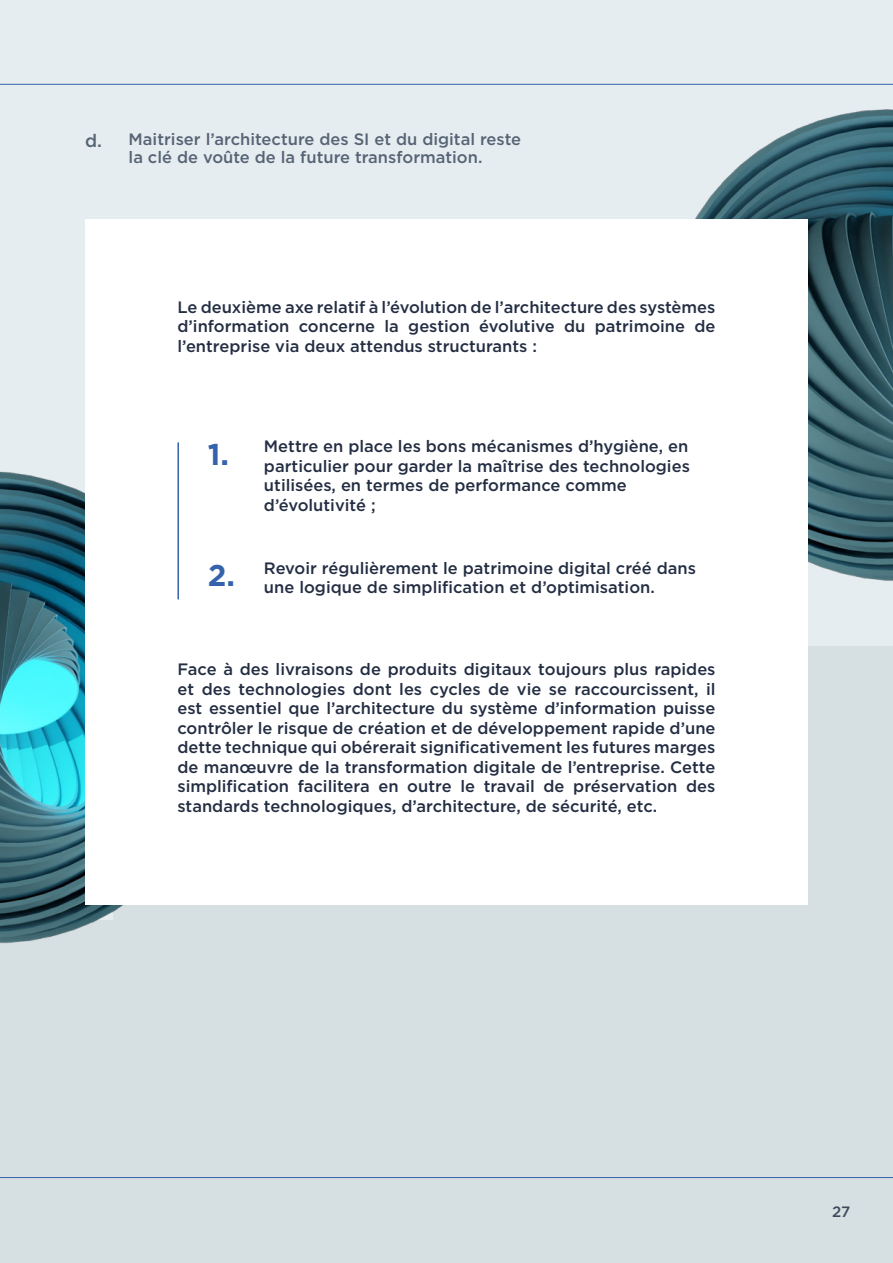
<style>
.page{position:relative;width:893px;height:1263px;background:#fff}
.page>*{position:absolute;margin:0;border:0;box-sizing:border-box;transform-origin:0 0}
.t1{font:700 30px "Gotham";color:#3462ac}
.t2{font:500 18px "Gotham";color:#576476}
.t3{font:500 16.5px/19.5px "Gotham";color:#242e43;text-align:justify}
.t4{font:500 16.5px/18px "Gotham";color:#576476}
.t5{font:500 15px "Gotham";color:#3e4a5c}
</style>
<div class="page">
<div style="left:0;top:645px;width:893px;height:618px;background:#d6e0e3"></div>
<div style="left:0;top:0;width:893px;height:645px;background:#e6edf0"></div>
<img style="left:0;top:471px;width:123px;height:473px">
<img style="left:631px;top:109px;width:262px;height:472px">
<div style="left:85px;top:220px;width:723px;height:685px;background:#fff"></div>
<hr style="left:177px;top:442px;width:2px;height:157px;background:#3462ac">
<hr style="left:0;top:1177px;width:893px;height:1px;background:#3462ac">
<hr style="left:0;top:84px;width:893px;height:1px;background:#3462ac">
<p class="t2" style="left:85px;top:128px;width:18px">d.</p>
<p class="t4" style="left:129px;top:130px;width:394px">Maitriser l’architecture des SI et du digital reste la clé de voûte de la future transformation.</p>
<p class="t3" style="left:177px;top:297px;width:540px">Le deuxième axe relatif à l’évolution de l’architecture des systèmes d’information concerne la gestion évolutive du patrimoine de l’entreprise via deux attendus structurants :</p>
<h1 class="t1" style="left:208px;top:435px;width:23px">1.</h1>
<h1 class="t1" style="left:208px;top:555px;width:29px">2.</h1>
<p class="t3" style="left:264px;top:437px;width:427px;text-align:left">Mettre en place les bons mécanismes d’hygiène, en particulier pour garder la maîtrise des technologies utilisées, en termes de performance comme d’évolutivité ;</p>
<p class="t3" style="left:264px;top:558px;width:434px">Revoir régulièrement le patrimoine digital créé dans une logique de simplification et d’optimisation.</p>
<p class="t3" style="left:177px;top:659px;width:540px">Face à des livraisons de produits digitaux toujours plus rapides et des technologies dont les cycles de vie se raccourcissent, il est essentiel que l’architecture du système d’information puisse contrôler le risque de création et de développement rapide d’une dette technique qui obérerait significativement les futures marges de manœuvre de la transformation digitale de l’entreprise. Cette simplification facilitera en outre le travail de préservation des standards technologiques, d’architecture, de sécurité, etc.</p>
<p class="t5" style="left:832px;top:1202px;width:20px">27</p>
</div>
